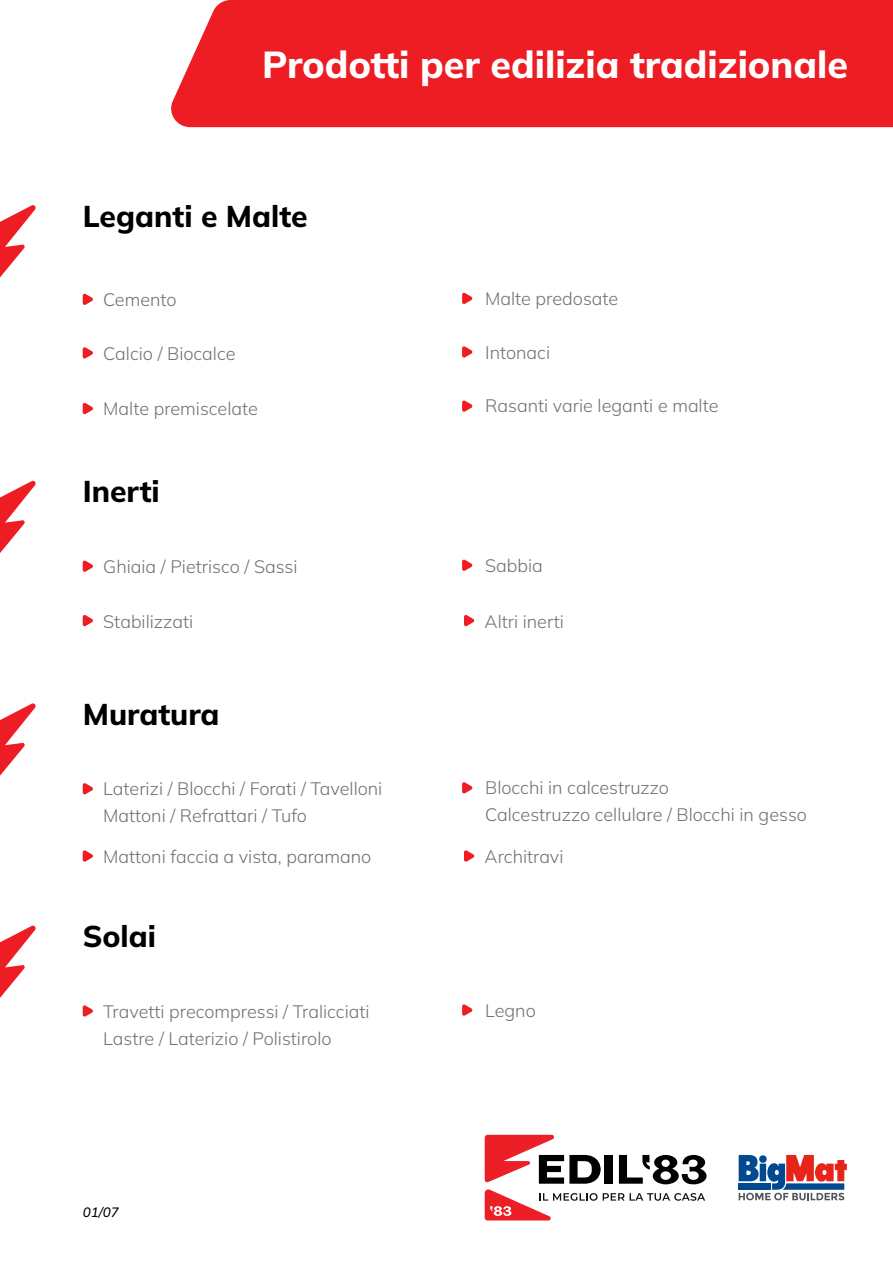
<style>
.page{position:relative;width:893px;height:1263px;background:#fff}
.page>*{position:absolute;margin:0;border:0;box-sizing:border-box;transform-origin:0 0}
.t1{font:200 37.5px "Mulish";color:#fff}
.t2{font:200 30px "Mulish";color:#000001}
.t3{font:200 18px/27px "Mulish";color:#6f7073}
.t4{font:italic 200 13.5px "Mulish";color:#000001}
</style>
<div class="page">
<div style="left:171px;top:0;width:722px;height:127px;background:#ee1d23"></div>
<svg style="left:0;top:205px;width:36px;height:73px"></svg>
<svg style="left:0;top:480px;width:36px;height:73px"></svg>
<svg style="left:83px;top:293px;width:10px;height:12px"></svg>
<svg style="left:83px;top:347px;width:10px;height:12px"></svg>
<svg style="left:83px;top:403px;width:10px;height:12px"></svg>
<svg style="left:462px;top:292px;width:11px;height:12px"></svg>
<svg style="left:462px;top:346px;width:11px;height:12px"></svg>
<svg style="left:462px;top:400px;width:11px;height:12px"></svg>
<svg style="left:83px;top:560px;width:10px;height:12px"></svg>
<svg style="left:83px;top:615px;width:10px;height:12px"></svg>
<svg style="left:464px;top:615px;width:11px;height:12px"></svg>
<svg style="left:462px;top:559px;width:11px;height:12px"></svg>
<svg style="left:0;top:703px;width:36px;height:73px"></svg>
<svg style="left:83px;top:783px;width:10px;height:12px"></svg>
<svg style="left:83px;top:850px;width:10px;height:12px"></svg>
<svg style="left:464px;top:850px;width:11px;height:12px"></svg>
<svg style="left:462px;top:782px;width:11px;height:12px"></svg>
<svg style="left:0;top:925px;width:36px;height:73px"></svg>
<svg style="left:83px;top:1005px;width:10px;height:12px"></svg>
<svg style="left:462px;top:1004px;width:11px;height:12px"></svg>
<svg style="left:485px;top:1135px;width:222px;height:85px"></svg>
<svg style="left:739px;top:1155px;width:108px;height:45px"></svg>
<h1 class="t1" style="left:262px;top:39px;width:588px">Prodotti per edilizia tradizionale</h1>
<h2 class="t2" style="left:83px;top:196px;width:227px">Leganti e Malte</h2>
<p class="t3" style="left:103px;top:285px;width:75px">Cemento</p>
<p class="t3" style="left:103px;top:339px;width:134px">Calcio / Biocalce</p>
<p class="t3" style="left:103px;top:394px;width:156px">Malte premiscelate</p>
<h2 class="t2" style="left:83px;top:471px;width:79px">Inerti</h2>
<p class="t3" style="left:103px;top:552px;width:196px">Ghiaia / Pietrisco / Sassi</p>
<p class="t3" style="left:103px;top:607px;width:91px">Stabilizzati</p>
<h2 class="t2" style="left:83px;top:694px;width:138px">Muratura</h2>
<p class="t3" style="left:103px;top:775px;width:281px">Laterizi / Blocchi / Forati / Tavelloni<br>Mattoni / Refrattari / Tufo</p>
<p class="t3" style="left:103px;top:843px;width:270px">Mattoni faccia a vista, paramano</p>
<h2 class="t2" style="left:83px;top:916px;width:75px">Solai</h2>
<p class="t3" style="left:103px;top:997px;width:268px">Travetti precompressi / Tralicciati<br>Lastre / Laterizio / Polistirolo</p>
<p class="t4" style="left:83px;top:1203px;width:38px">01/07</p>
<p class="t3" style="left:485px;top:285px;width:135px">Malte predosate</p>
<p class="t3" style="left:485px;top:339px;width:66px">Intonaci</p>
<p class="t3" style="left:485px;top:392px;width:235px">Rasanti varie leganti e malte</p>
<p class="t3" style="left:485px;top:551px;width:59px">Sabbia</p>
<p class="t3" style="left:485px;top:607px;width:81px">Altri inerti</p>
<p class="t3" style="left:485px;top:774px;width:323px">Blocchi in calcestruzzo<br>Calcestruzzo cellulare / Blocchi in gesso</p>
<p class="t3" style="left:485px;top:843px;width:80px">Architravi</p>
<p class="t3" style="left:485px;top:996px;width:52px">Legno</p>
</div>
